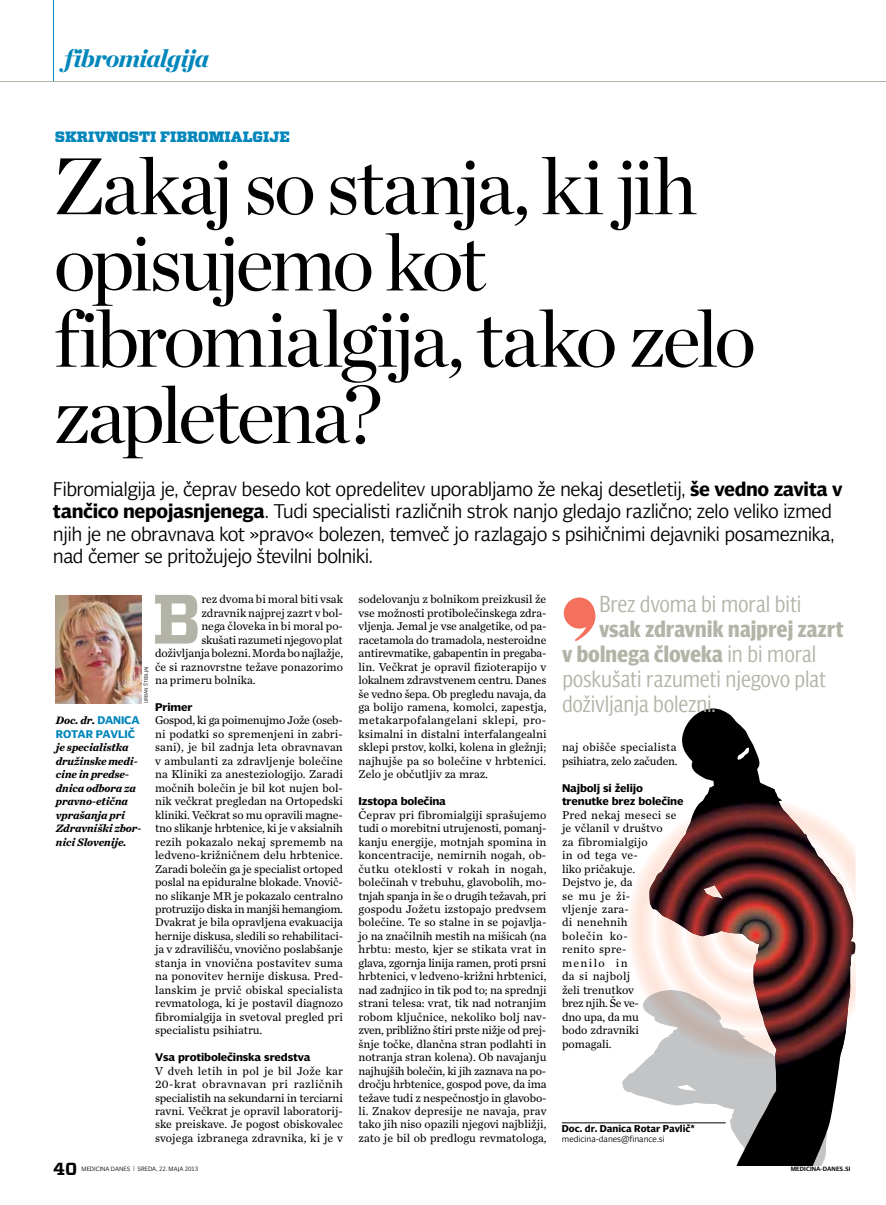
<style>
.page{position:relative;width:886px;height:1205px;background:#fff}
.page>*{position:absolute;margin:0;border:0;box-sizing:border-box;transform-origin:0 0}
.t1{font:80px/76.2px "Chronicle Display";letter-spacing:-.045em;color:#000}
.t2{font:700 69.62px "Vitesse";color:#b3b3a7}
.t3{font:italic 900 25px "Chronicle Display";letter-spacing:-.035em;color:#0086bb}
.t4{font:22.5px/25px "Olisipone Head";letter-spacing:-.02em;color:#b3b3a7;scale:1.05 1}
.t5{font:300 20px/22.5px "Olisipone";letter-spacing:-.03em;color:#000}
.t6{font:700 17.5px "Vitesse";color:#000}
.t7{font:900 15px "Vitesse";letter-spacing:.005em;color:#0086bb}
.t8{font:11.88px/13.5px "Chronicle Text G2";color:#000;text-align:justify}
.t9{font:11.88px "Chronicle Text G2";letter-spacing:-.02em;color:#000}
.t10{font:italic 700 11.25px/13.5px "Chronicle Text G2";letter-spacing:-.01em;color:#000}
.t11{font:700 11.25px/13.5px "Olisipone";letter-spacing:-.01em;color:#000;scale:1.05 1}
.t12{font:700 11.25px "Olisipone";letter-spacing:-.015em;color:#0086bb}
.t13{font:700 10px "Olisipone";color:#000}
.t14{font:300 8.75px "Olisipone";color:#000}
.t15{font:300 6.25px "Olisipone";letter-spacing:.005em;color:#000}
.t16{font:600 6.25px "Olisipone";letter-spacing:.01em;color:#000}
.t17{font:300 5px "Olisipone";color:#000}
.s1{font-weight:700}
.s2{font-family:"Olisipone";font-style:normal;color:#0086bb}
.s3{font-family:"Olisipone Condensed"}
</style>
<div class="page">
<svg style="left:622px;top:1063px;width:27px;height:61px"></svg>
<svg style="left:649px;top:708px;width:188px;height:458px"></svg>
<img style="left:642px;top:797px;width:33px;height:74px">
<img style="left:638px;top:871px;width:28px;height:119px">
<img style="left:666px;top:922px;width:27px;height:68px">
<img style="left:693px;top:942px;width:59px;height:48px">
<img style="left:643px;top:990px;width:133px;height:82px">
<img style="left:773px;top:784px;width:70px;height:51px">
<img style="left:830px;top:835px;width:15px;height:26px">
<img style="left:830px;top:861px;width:15px;height:8px">
<img style="left:695px;top:784px;width:78px;height:2px">
<img style="left:649px;top:849px;width:26px;height:73px">
<img style="left:750px;top:942px;width:2px;height:25px">
<img style="left:776px;top:1052px;width:66px;height:30px">
<img style="left:804px;top:814px;width:4px;height:19px">
<img style="left:653px;top:909px;width:20px;height:12px">
<img style="left:675px;top:786px;width:129px;height:156px">
<img style="left:803px;top:833px;width:27px;height:231px">
<img style="left:829px;top:869px;width:26px;height:183px">
<img style="left:752px;top:941px;width:52px;height:130px">
<svg style="left:737px;top:747px;width:12px;height:13px"></svg>
<hr style="left:562px;top:1122px;width:164px;height:1px;background:#000">
<img style="left:56px;top:595px;width:86px;height:108px">
<svg style="left:564px;top:597px;width:31px;height:44px"></svg>
<hr style="left:53px;top:0;width:1px;height:81px;background:#0086bb">
<hr style="left:0;top:81px;width:886px;height:1px;background:#b3b3a7">
<h3 class="t3" style="left:64px;top:41px;width:146px">fibromialgija</h3>
<p class="t7" style="left:55px;top:127px;width:236px">SKRIVNOSTI FIBROMIALGIJE</p>
<h1 class="t1" style="left:54px;top:148px;width:704px">Zakaj so stanja, ki jih opisujemo kot fibromialgija, tako zelo zapletena?</h1>
<p class="t5" style="left:53px;top:477px;width:791px">Fibromialgija je, čeprav besedo kot opredelitev uporabljamo že nekaj desetletij, <span class="s1">še vedno zavita v tančico nepojasnjenega</span>. Tudi specialisti različnih strok nanjo gledajo različno; zelo veliko izmed njih je ne obravnava kot »pravo« bolezen, temveč jo razlagajo s psihičnimi dejavniki posameznika, nad čemer se pritožujejo številni bolniki.</p>
<h3 class="t4" style="left:599px;top:591px;width:195px">Brez dvoma bi moral biti</h3>
<h3 class="t4" style="left:562px;top:616px;width:270px;text-indent:37px"><span class="s1">vsak zdravnik najprej zazrt v bolnega človeka</span> in bi moral poskušati razumeti njegovo plat doživljanja bolezni.</h3>
<p class="t8" style="left:358px;top:593px;width:189px">sodelovanju z bolnikom preizkusil že vse možnosti protibolečinskega zdra&shy;vljenja. Jemal je vse analgetike, od pa&shy;racetamola do tramadola, nesteroidne antirevmatike, gabapentin in pregaba&shy;lin. Večkrat je opravil fizioterapijo v lokalnem zdravstvenem centru. Danes še vedno šepa. Ob pregledu navaja, da ga bolijo ramena, komolci, zapestja, metakarpofalangelani sklepi, pro&shy;ksimalni in distalni interfalangealni sklepi prstov, kolki, kolena in gležnji; najhujše pa so bolečine v hrbtenici.<br>Zelo je občutljiv za mraz.</p>
<p class="t11" style="left:358px;top:794px;width:85px">Izstopa bolečina</p>
<p class="t8" style="left:358px;top:808px;width:189px">Čeprav pri fibromialgiji sprašujemo tudi o morebitni utrujenosti, pomanj&shy;kanju energije, motnjah spomina in koncentracije, nemirnih nogah, ob&shy;čutku oteklosti v rokah in nogah, bolečinah v trebuhu, glavobolih, mo&shy;tnjah spanja in še o drugih težavah, pri gospodu Jožetu izstopajo predvsem bolečine. Te so stalne in se pojavlja&shy;jo na značilnih mestih na mišicah (na hrbtu: mesto, kjer se stikata vrat in glava, zgornja linija ramen, proti prsni hrbtenici, v ledveno-križni hrbtenici, nad zadnjico in tik pod to; na sprednji strani telesa: vrat, tik nad notranjim robom ključnice, nekoliko bolj nav&shy;zven, približno štiri prste nižje od prej&shy;šnje točke, dlančna stran podlahti in notranja stran kolena). Ob navajanju najhujših bolečin, ki jih zaznava na po&shy;dročju hrbtenice, gospod pove, da ima težave tudi z nespečnostjo in glavobo&shy;li. Znakov depresije ne navaja, prav tako jih niso opazili njegovi najbližji, zato je bil ob predlogu revmatologa,</p>
<h2 class="t2" style="left:152px;top:573px;width:50px">B</h2>
<p class="t8" style="left:201px;top:593px;width:143px">rez dvoma bi moral biti vsak</p>
<p class="t8" style="left:201px;top:606px;width:143px">zdravnik najprej zazrt v bol-</p>
<p class="t8" style="left:201px;top:620px;width:143px">nega človeka in bi moral po-</p>
<p class="t9" style="left:201px;top:632px;width:143px">skušati razumeti njegovo plat</p>
<p class="t8" style="left:155px;top:646px;width:189px">doživljanja bolezni. Morda bo najlažje,</p>
<p class="t8" style="left:155px;top:660px;width:189px">če si raznovrstne težave ponazorimo</p>
<p class="t8" style="left:155px;top:673px;width:102px">na primeru bolnika.</p>
<p class="t11" style="left:155px;top:700px;width:37px">Primer</p>
<p class="t8" style="left:155px;top:714px;width:189px">Gospod, ki ga poimenujmo Jože (oseb&shy;ni podatki so spremenjeni in zabri&shy;sani), je bil zadnja leta obravnavan v ambulanti za zdravljenje bolečine na Kliniki za anesteziologijo. Zaradi močnih bolečin je bil kot nujen bol&shy;nik večkrat pregledan na Ortopedski kliniki. Večkrat so mu opravili magne&shy;tno slikanje hrbtenice, ki je v aksialnih rezih pokazalo nekaj sprememb na ledveno-križničnem delu hrbtenice.<br>Zaradi bolečin ga je specialist ortoped poslal na epiduralne blokade. Vnovič&shy;no slikanje MR je pokazalo centralno protruzijo diska in manjši hemangiom.<br>Dvakrat je bila opravljena evakuacija hernije diskusa, sledili so rehabilitaci&shy;ja v zdravilišču, vnovično poslabšanje stanja in vnovična postavitev suma na ponovitev hernije diskusa. Pred&shy;lanskim je prvič obiskal specialista revmatologa, ki je postavil diagnozo fibromialgija in svetoval pregled pri specialistu psihiatru.</p>
<p class="t11" style="left:155px;top:1050px;width:149px">Vsa protibolečinska sredstva</p>
<p class="t8" style="left:155px;top:1064px;width:189px">V dveh letih in pol je bil Jože kar 20-krat obravnavan pri različnih specialistih na sekundarni in terciarni ravni. Večkrat je opravil laboratorij&shy;ske preiskave. Je pogost obiskovalec svojega izbranega zdravnika, ki je v</p>
<p class="t17" style="left:143px;top:703px;width:38px;rotate:-90deg">Urban Štebljaj</p>
<p class="t10" style="left:56px;top:714px;width:85px">Doc. dr. <span class="s2">Dani ca</span></p>
<p class="t12" style="left:56px;top:727px;width:81px">Rotar Pavlič</p>
<p class="t10" style="left:56px;top:741px;width:87px">je specialistka družinske medi&shy;cine in predse&shy;dnica odbora za pravno-etična vprašanja pri<br>Zdravniški zbor&shy;nici Slovenije.</p>
<p class="t8" style="left:562px;top:741px;width:117px">naj obišče specialista psihiatra, zelo začuden.</p>
<p class="t11" style="left:562px;top:781px;width:117px">Najbolj si želijo trenutke brez bolečine</p>
<p class="t8" style="left:562px;top:808px;width:116px;text-align:left">Pred nekaj meseci se je včlanil v društvo za fibromialgijo<br>in od tega ve-<br>liko pričakuje.<br>Dejstvo je, da<br>se mu je ži-<br>vljenje zara-<br>di nenehnih<br>bolečin ko-<br>renito spre-<br>menilo in<br>da si najbolj<br>želi trenutkov<br>brez njih. Še ve-<br>dno upa, da mu<br>bodo zdravniki pomagali.</p>
<p class="t13" style="left:562px;top:1122px;width:134px">Doc. dr. Danica Rotar Pavlič*</p>
<p class="t14" style="left:562px;top:1133px;width:104px">medicina-danes@finance.si</p>
<h3 class="t6" style="left:53px;top:1157px;width:26px">40</h3>
<p class="t15" style="left:82px;top:1165px;width:118px">Medicina danes <span class="s3">|</span> Sreda, 22. Maja 2013</p>
<p class="t16" style="left:791px;top:1165px;width:61px">MEDICINA-DANES.SI</p>
</div>
